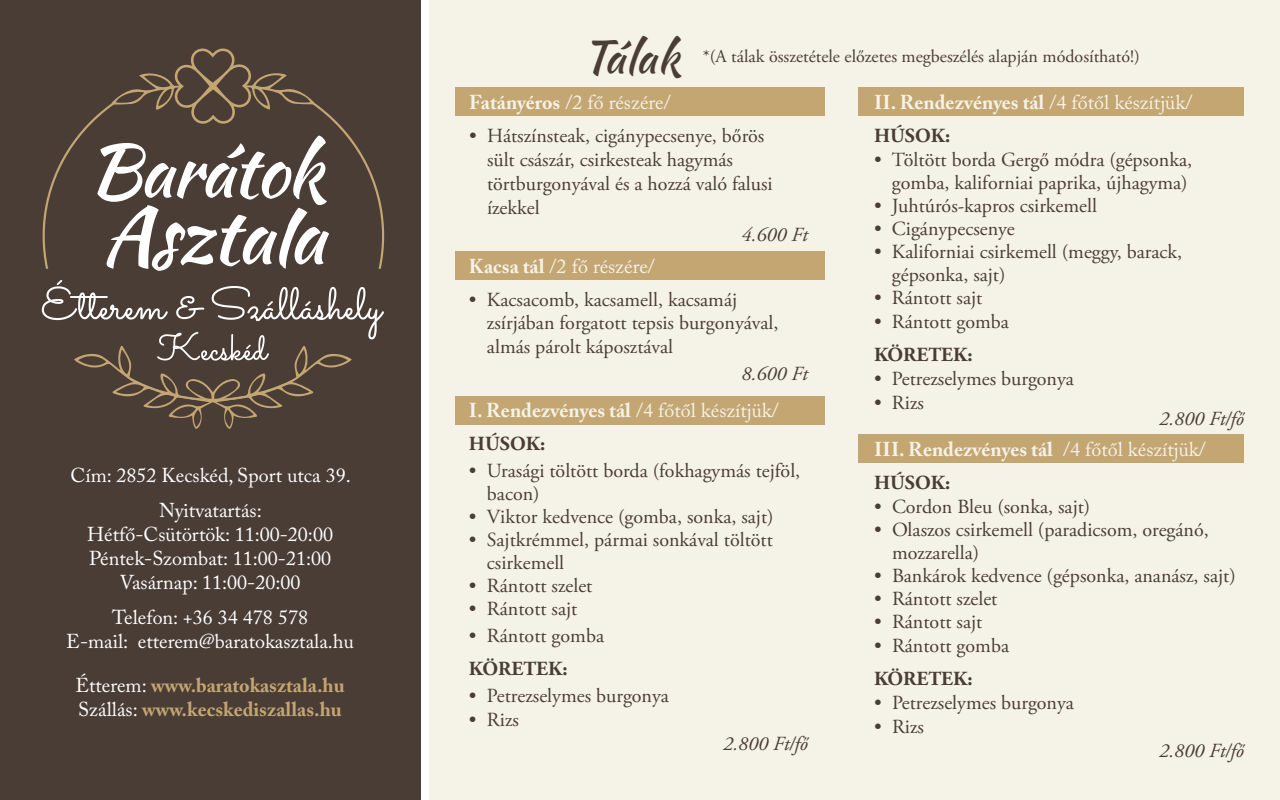
<style>
.page{position:relative;width:1280px;height:800px;background:#fff}
.page>*{position:absolute;margin:0;border:0;box-sizing:border-box;transform-origin:0 0}
.t1{font:45px "Kaushan Script";color:#4a3d36}
.t2{font:20px/23px "Adobe Garamond Pro";color:#4a3d36}
.t3{font:20px/24px "Adobe Caslon Pro";color:#fff;text-align:center}
.t4{font:700 20px "Adobe Caslon Pro";color:#f5f3e7}
.t5{font:700 20px/24px "Adobe Caslon Pro";color:#c4a673}
.t6{font:italic 20px "Adobe Garamond Pro";color:#4a3d36}
.t7{font:20px "Adobe Caslon Pro";color:#f5f3e7}
.t8{font:700 20px "Adobe Garamond Pro";color:#4a3d36}
.t9{font:18px "Adobe Garamond Pro";color:#4a3d36}
.s1{font-weight:400;color:#fff}
.s2{font-weight:700}
.s3{font-weight:400}
</style>
<div class="page">
<div style="left:0;top:0;width:421px;height:800px;background:#4a3d36"></div>
<div style="left:430px;top:0;width:850px;height:800px;background:#f5f3e7"></div>
<div style="left:455px;top:87px;width:370px;height:29px;background:#c4a673"></div>
<div style="left:858px;top:87px;width:386px;height:29px;background:#c4a673"></div>
<div style="left:455px;top:396px;width:370px;height:29px;background:#c4a673"></div>
<div style="left:858px;top:434px;width:386px;height:29px;background:#c4a673"></div>
<div style="left:455px;top:251px;width:370px;height:29px;background:#c4a673"></div>
<svg style="left:42px;top:280px;width:342px;height:149px"></svg>
<svg style="left:43px;top:48px;width:341px;height:223px"></svg>
<p class="t3" style="left:71px;top:457px;width:282px;line-height:35px">Cím: 2852 Kecskéd, Sport utca 39.<br>Nyitvatartás:</p>
<p class="t3" style="left:87px;top:522px;width:247px">Hétfő-Csütörtök: 11:00-20:00<br>Péntek-Szombat: 11:00-21:00<br>Vasárnap: 11:00-20:00</p>
<p class="t3" style="left:66px;top:605px;width:289px">Telefon: +36 34 478 578<br>E-mail: etterem@baratokasztala.hu</p>
<p class="t5" style="left:75px;top:673px;width:271px"><span class="s1">Étterem:</span> www.baratokasztala.hu<br><span class="s1">Szállás:</span> www.kecskediszallas.hu</p>
<h1 class="t1" style="left:583px;top:24px;width:99px">Tálak</h1>
<p class="t9" style="left:703px;top:45px;width:439px">*(A tálak összetétele előzetes megbeszélés alapján módosítható!)</p>
<p class="t7" style="left:469px;top:90px;width:203px"><span class="s2">Fatányéros</span> /2 fő részére/</p>
<p class="t2" style="left:487px;top:124px;width:287px;line-height:24px;text-indent:-18px">• Hátszínsteak, cigánypecsenye, bőrös sült császár, csirkesteak hagymás törtburgonyával és a hozzá való falusi ízekkel</p>
<p class="t6" style="left:742px;top:222px;width:68px">4.600 Ft</p>
<p class="t7" style="left:469px;top:254px;width:187px"><span class="s2">Kacsa tál</span> /2 fő részére/</p>
<p class="t2" style="left:487px;top:288px;width:293px;line-height:23.5px;text-indent:-18px">• Kacsacomb, kacsamell, kacsamáj zsírjában forgatott tepsis burgonyával, almás párolt káposztával</p>
<p class="t6" style="left:742px;top:361px;width:68px">8.600 Ft</p>
<p class="t4" style="left:469px;top:398px;width:311px">I. Rendezvényes tál <span class="s3">/4 főtől készítjük/</span></p>
<p class="t8" style="left:469px;top:432px;width:78px">HÚSOK:</p>
<p class="t2" style="left:487px;top:460px;width:315px;text-indent:-18px">• Urasági töltött borda (fokhagymás tejföl, bacon)</p>
<p class="t2" style="left:469px;top:506px;width:306px">• Viktor kedvence (gomba, sonka, sajt)</p>
<p class="t2" style="left:487px;top:529px;width:287px;text-indent:-18px">• Sajtkrémmel, pármai sonkával töltött csirkemell</p>
<p class="t2" style="left:469px;top:575px;width:125px">• Rántott szelet</p>
<p class="t2" style="left:469px;top:598px;width:110px">• Rántott sajt</p>
<p class="t2" style="left:469px;top:625px;width:137px">• Rántott gomba</p>
<p class="t8" style="left:469px;top:657px;width:100px">KÖRETEK:</p>
<p class="t2" style="left:469px;top:685px;width:201px">• Petrezselymes burgonya</p>
<p class="t2" style="left:469px;top:709px;width:52px">• Rizs</p>
<p class="t6" style="left:723px;top:731px;width:86px">2.800 Ft/fő</p>
<p class="t4" style="left:874px;top:90px;width:320px">II. Rendezvényes tál <span class="s3">/4 főtől készítjük/</span></p>
<p class="t8" style="left:874px;top:124px;width:78px">HÚSOK:</p>
<p class="t2" style="left:874px;top:149px;width:320px;text-align:right">• Töltött borda Gergő módra (gépsonka, gomba, kaliforniai paprika, újhagyma)</p>
<p class="t2" style="left:874px;top:195px;width:224px">• Juhtúrós-kapros csirkemell</p>
<p class="t2" style="left:874px;top:218px;width:142px">• Cigánypecsenye</p>
<p class="t2" style="left:892px;top:241px;width:292px;text-indent:-18px">• Kaliforniai csirkemell (meggy, barack, gépsonka, sajt)</p>
<p class="t2" style="left:874px;top:287px;width:110px">• Rántott sajt</p>
<p class="t2" style="left:874px;top:311px;width:137px">• Rántott gomba</p>
<p class="t8" style="left:874px;top:343px;width:100px">KÖRETEK:</p>
<p class="t2" style="left:874px;top:368px;width:201px">• Petrezselymes burgonya</p>
<p class="t2" style="left:874px;top:392px;width:52px">• Rizs</p>
<p class="t6" style="left:1159px;top:406px;width:86px">2.800 Ft/fő</p>
<p class="t4" style="left:874px;top:437px;width:333px">III. Rendezvényes tál <span class="s3">/4 főtől készítjük/</span></p>
<p class="t8" style="left:874px;top:471px;width:78px">HÚSOK:</p>
<p class="t2" style="left:874px;top:496px;width:218px">• Cordon Bleu (sonka, sajt)</p>
<p class="t2" style="left:892px;top:519px;width:318px;text-indent:-18px">• Olaszos csirkemell (paradicsom, oregánó, mozzarella)</p>
<p class="t2" style="left:874px;top:565px;width:363px">• Bankárok kedvence (gépsonka, ananász, sajt)</p>
<p class="t2" style="left:874px;top:588px;width:125px">• Rántott szelet</p>
<p class="t2" style="left:874px;top:611px;width:110px">• Rántott sajt</p>
<p class="t2" style="left:874px;top:635px;width:137px">• Rántott gomba</p>
<p class="t8" style="left:874px;top:667px;width:100px">KÖRETEK:</p>
<p class="t2" style="left:874px;top:692px;width:201px">• Petrezselymes burgonya</p>
<p class="t2" style="left:874px;top:716px;width:52px">• Rizs</p>
<p class="t6" style="left:1159px;top:738px;width:86px">2.800 Ft/fő</p>
</div>
